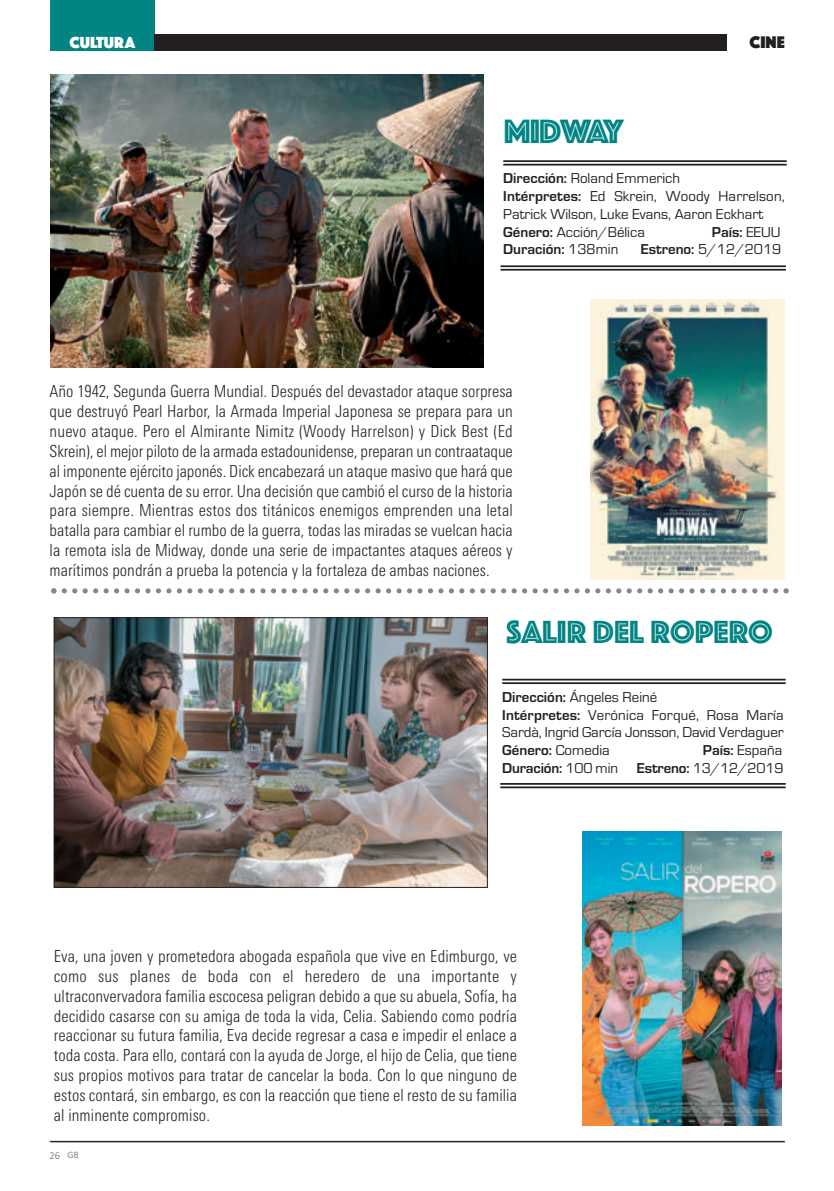
<style>
.page{position:relative;width:834px;height:1191px;background:#fff}
.page>*{position:absolute;margin:0;border:0;box-sizing:border-box;transform-origin:0 0}
.t1{font:35px "Phosphate Inline";letter-spacing:-.025em;color:#008484}
.t2{font:33.25px "Phosphate Inline";color:#008484}
.t3{font:17.5px "Phosphate Solid";color:#231f20}
.t4{font:300 condensed 16.62px/19.9px "Linotype Univers";color:#231f20;text-align:justify}
.t5{font:16.62px "Phosphate Solid";letter-spacing:.005em;color:#fff}
.t6{font:14.88px/17.8px "Eurostile";color:#231f20}
.t7{font:700 14.88px "Eurostile";color:#231f20}
.t8{font:300 10.5px "Calibri";color:rgb(35 31 32/.7)}
.t9{font:300 9.8px "Calibri";color:rgb(35 31 32/.7)}
.s1{font-weight:700}
.s2{font-weight:400}
</style>
<div class="page">
<hr style="left:50px;top:1141px;width:735px;height:1px;background:#231f20">
<div style="left:50px;top:0;width:104px;height:51px;background:#008484"></div>
<div style="left:154px;top:34px;width:572px;height:17px;background:#231f20"></div>
<img style="left:50px;top:75px;width:433px;height:292px">
<svg style="left:51px;top:588px;width:737px;height:5px"></svg>
<img style="left:56px;top:619px;width:429px;height:266px">
<div style="left:54px;top:617px;width:433px;height:270px;border:1px solid #231f20"></div>
<img style="left:582px;top:832px;width:199px;height:294px">
<hr style="left:503px;top:164px;width:283px;height:1px;background:#231f20">
<hr style="left:503px;top:160px;width:283px;height:2px;background:#231f20">
<hr style="left:500px;top:269px;width:285px;height:2px;background:#231f20">
<hr style="left:500px;top:265px;width:285px;height:2px;background:#231f20">
<hr style="left:502px;top:682px;width:283px;height:2px;background:#231f20">
<hr style="left:502px;top:679px;width:283px;height:1px;background:#231f20">
<hr style="left:500px;top:786px;width:285px;height:2px;background:#231f20">
<hr style="left:500px;top:783px;width:285px;height:1px;background:#231f20">
<img style="left:590px;top:300px;width:194px;height:279px">
<p class="t5" style="left:69px;top:32px;width:67px">CULTURA</p>
<p class="t3" style="left:749px;top:32px;width:37px">CINE</p>
<p class="t1" style="left:503px;top:110px;width:122px">MIDWAY</p>
<p class="t6" style="left:503px;top:171px;width:178px"><span class="s1">Dirección:</span> Roland Emmerich</p>
<p class="t6" style="left:503px;top:188px;width:283px"><span class="s1">Intérpretes:</span> Ed Skrein, Woody Harrelson,<br>Patrick Wilson, Luke Evans, Aaron Eckhart</p>
<p class="t6" style="left:503px;top:224px;width:143px"><span class="s1">Género:</span> Acción/Bélica</p>
<p class="t7" style="left:711px;top:223px;width:70px">País: <span class="s2">EEUU</span></p>
<p class="t7" style="left:503px;top:240px;width:117px">Duración: <span class="s2">138min</span></p>
<p class="t6" style="left:640px;top:242px;width:142px"><span class="s1">Estreno:</span> 5/12/2019</p>
<p class="t4" style="left:50px;top:382px;width:464px">Año 1942, Segunda Guerra Mundial. Después del devastador ataque sorpresa que destruyó Pearl Harbor, la Armada Imperial Japonesa se prepara para un nuevo ataque. Pero el Almirante Nimitz (Woody Harrelson) y Dick Best (Ed Skrein), el mejor piloto de la armada estadounidense, preparan un contraataque al imponente ejército japonés. Dick encabezará un ataque masivo que hará que Japón se dé cuenta de su error. Una decisión que cambió el curso de la historia para siempre. Mientras estos dos titánicos enemigos emprenden una letal batalla para cambiar el rumbo de la guerra, todas las miradas se vuelcan hacia la remota isla de Midway, donde una serie de impactantes ataques aéreos y marítimos pondrán a prueba la potencia y la fortaleza de ambas naciones.</p>
<p class="t2" style="left:506px;top:612px;width:268px">SALIR DEL ROPERO</p>
<p class="t6" style="left:502px;top:689px;width:156px"><span class="s1">Dirección:</span> Ángeles Reiné</p>
<p class="t6" style="left:502px;top:707px;width:283px"><span class="s1">Intérpretes:</span> Verónica Forqué, Rosa María<br>Sardà, Ingrid García Jonsson, David Verdaguer</p>
<p class="t7" style="left:502px;top:741px;width:109px">Género: <span class="s2">Comedia</span></p>
<p class="t6" style="left:702px;top:743px;width:81px"><span class="s1">País:</span> España</p>
<p class="t7" style="left:502px;top:759px;width:117px">Duración: <span class="s2">100 min</span></p>
<p class="t6" style="left:636px;top:760px;width:148px"><span class="s1">Estreno:</span> 13/12/2019</p>
<p class="t4" style="left:54px;top:947px;width:464px">Eva, una joven y prometedora abogada española que vive en Edimburgo, ve como sus planes de boda con el heredero de una importante y ultraconvervadora familia escocesa peligran debido a que su abuela, Sofía, ha decidido casarse con su amiga de toda la vida, Celia. Sabiendo como podría reaccionar su futura familia, Eva decide regresar a casa e impedir el enlace a toda costa. Para ello, contará con la ayuda de Jorge, el hijo de Celia, que tiene sus propios motivos para tratar de cancelar la boda. Con lo que ninguno de estos contará, sin embargo, es con la reacción que tiene el resto de su familia al inminente compromiso.</p>
<p class="t8" style="left:50px;top:1148px;width:12px">26</p>
<p class="t9" style="left:67px;top:1148px;width:13px">GB</p>
</div>
